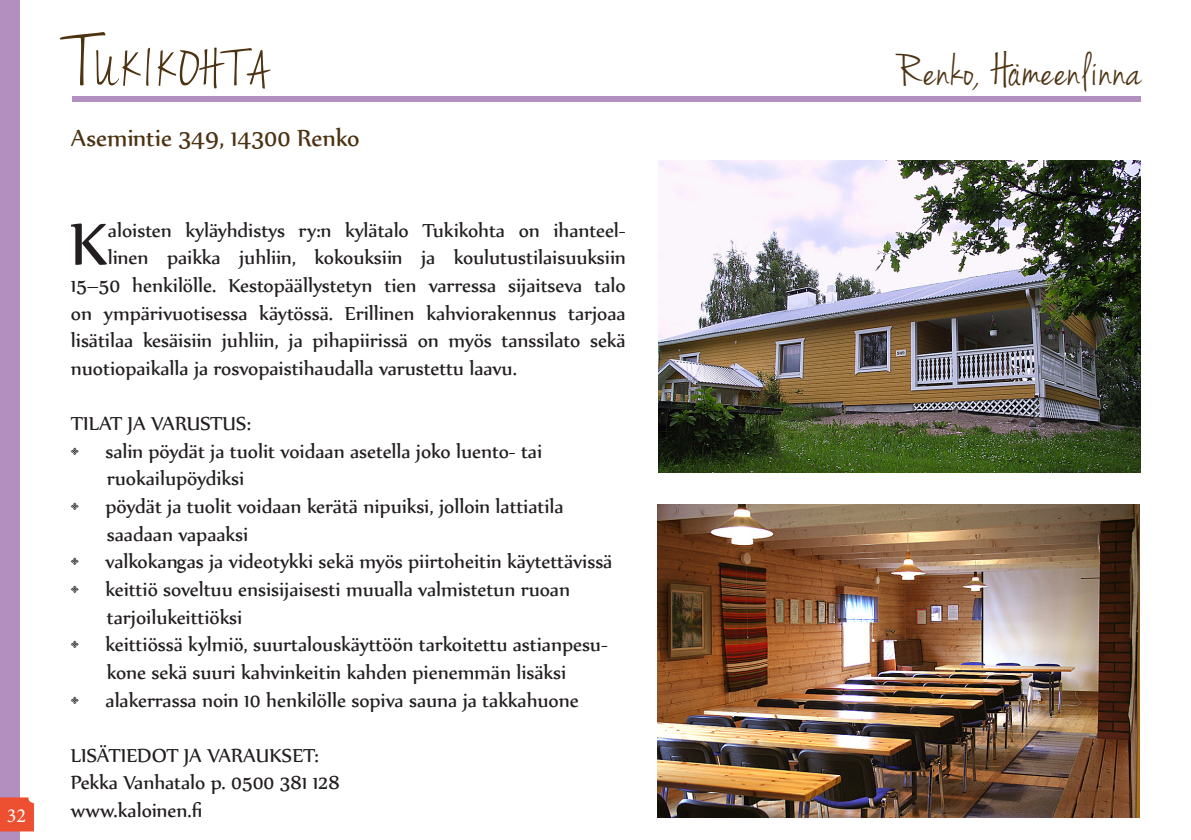
<style>
.page{position:relative;width:1191px;height:840px;background:#fff}
.page>*{position:absolute;margin:0;border:0;box-sizing:border-box;transform-origin:0 0}
.t1{font:70.8px "Nyala";color:#231f20}
.t2{font:53.2px "Jenna Sue";letter-spacing:.1em;color:#4e3312}
.t3{font:48px "Jenna Sue";color:#4e3312}
.t4{font:28px "Nyala";color:#4c3213}
.t5{font:23px/27.6px "Nyala";color:#231f20}
.t6{font:20px "Minion Pro";color:#fff}
.s1{font-size:76px}
.s2{font-family:"Journal";font-style:italic}
</style>
<div class="page">
<div style="left:72px;top:96px;width:1068px;height:6px;background:#b18fbf"></div>
<img style="left:657px;top:504px;width:482px;height:312px">
<img style="left:658px;top:160px;width:482px;height:312px">
<div style="left:0;top:0;width:20px;height:839px;background:#b18fbf"></div>
<svg style="left:0;top:797px;width:34px;height:34px"></svg>
<p class="t6" style="left:7px;top:801px;width:21px">32</p>
<p class="t2" style="left:71px;top:39px;width:200px"><span class="s1">T</span>UKIKOHTA</p>
<p class="t4" style="left:71px;top:121px;width:290px">Asemintie 349, 14300 Renko</p>
<p class="t1" style="left:70px;top:201px;width:40px">K</p>
<p class="t5" style="left:108px;top:215px;width:519px">aloisten kyläyhdistys ry:n kylätalo Tukikohta on ihanteel-</p>
<p class="t5" style="left:108px;top:243px;width:519px">linen paikka juhliin, kokouksiin ja koulutustilaisuuksiin</p>
<p class="t5" style="left:71px;top:271px;width:556px">15–50 henkilölle. Kestopäällystetyn tien varressa sijaitseva talo</p>
<p class="t5" style="left:71px;top:298px;width:556px">on ympärivuotisessa käytössä. Erillinen kahviorakennus tarjoaa</p>
<p class="t5" style="left:71px;top:326px;width:556px">lisätilaa kesäisiin juhliin, ja pihapiirissä on myös tanssilato sekä</p>
<p class="t5" style="left:71px;top:353px;width:447px">nuotiopaikalla ja rosvopaistihaudalla varustettu laavu.</p>
<p class="t5" style="left:71px;top:409px;width:181px">TILAT JA VARUSTUS:</p>
<p class="t5" style="left:107px;top:436px;width:437px;text-indent:-36px">• salin pöydät ja tuolit voidaan asetella joko luento- tai ruokailupöydiksi</p>
<p class="t5" style="left:107px;top:491px;width:458px;text-indent:-36px">• pöydät ja tuolit voidaan kerätä nipuiksi, jolloin lattiatila saadaan vapaaksi</p>
<p class="t5" style="left:71px;top:547px;width:543px">• valkokangas ja videotykki sekä myös piirtoheitin käytettävissä</p>
<p class="t5" style="left:107px;top:574px;width:464px;text-indent:-36px">• keittiö soveltuu ensisijaisesti muualla valmistetun ruoan tarjoilukeittiöksi</p>
<p class="t5" style="left:71px;top:629px;width:538px;text-align:center">• keittiössä kylmiö, suurtalouskäyttöön tarkoitettu astianpesu&shy;kone sekä suuri kahvinkeitin kahden pienemmän lisäksi</p>
<p class="t5" style="left:71px;top:685px;width:509px">• alakerrassa noin 10 henkilölle sopiva sauna ja takkahuone</p>
<p class="t5" style="left:71px;top:740px;width:249px">LISÄTIEDOT JA VARAUKSET:</p>
<p class="t5" style="left:71px;top:767px;width:270px">Pekka Vanhatalo p. 0500 381 128</p>
<p class="t5" style="left:71px;top:795px;width:133px">www.kaloinen.fi</p>
<p class="t3" style="left:895px;top:44px;width:252px">Renko, H<span class="s2">ä</span>meenlinna</p>
</div>
